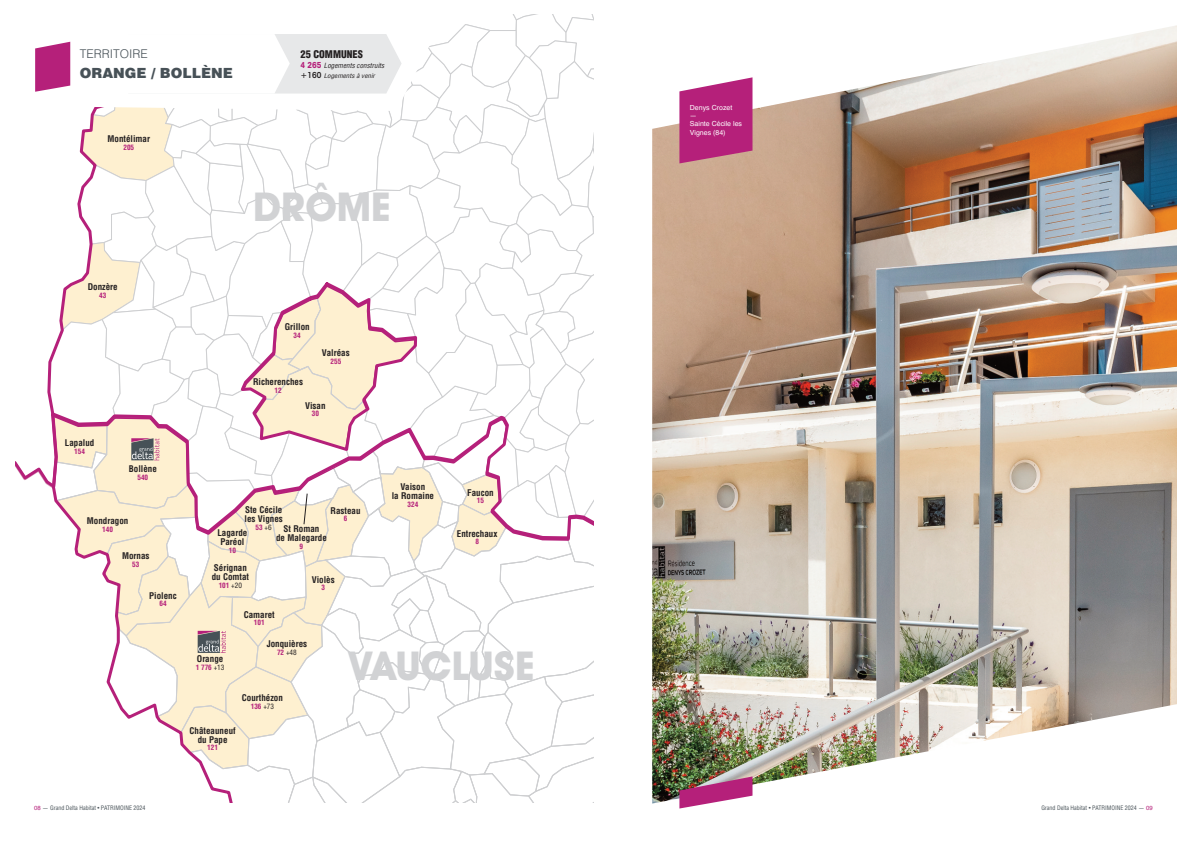
<style>
.page{position:relative;width:1191px;height:842px;background:#fff}
.page>*{position:absolute;margin:0;border:0;box-sizing:border-box;transform-origin:0 0}
.t1{font:700 40px "Avant Garde IT Cby BT";color:#d1d2d4}
.t2{font:900 14px "Helvetica";color:#475157}
.t3{font:300 12px "Helvetica";color:#475157}
.t4{font:900 condensed 10.3px "Helvetica";color:#231f20}
.t5{font:700 condensed 9px/9px "Helvetica";color:#231f20;text-align:center}
.t6{font:700 condensed 7.2px "Helvetica";color:#b5207a}
.t7{font:condensed 7.2px "Helvetica";color:#231f20}
.t8{font:7px/8.4px "Helvetica";color:#fff}
.t9{font:italic condensed 7px "Helvetica";letter-spacing:.005em;color:#231f20}
.t10{font:italic condensed 6.2px "Helvetica";letter-spacing:.005em;color:#231f20;scale:1.13 1}
.t11{font:condensed 6px "Helvetica";color:#475157}
.s1{font-family:"Avant Garde IT Cby BT";font-weight:700;font-style:normal;font-size:8.3px;color:#b5207a}
.s2{font-family:"Avant Garde IT Cby BT";font-weight:600;font-style:normal;font-size:8.3px}
.s3{font-weight:400;color:#231f20}
.s4{font-weight:700;color:#b5207a}
.s5{font-stretch:normal;color:#b5207a}
.s6{font-stretch:normal}
</style>
<div class="page">
<img style="left:652px;top:26px;width:524px;height:777px">
<svg style="left:15px;top:14px;width:579px;height:788px"></svg>
<svg style="left:679px;top:77px;width:73px;height:86px;background:#bd3d87"></svg>
<svg style="left:679px;top:776px;width:73px;height:32px"></svg>
<h3 class="t3" style="left:80px;top:46px;width:70px">TERRITOIRE</h3>
<h2 class="t2" style="left:80px;top:68px;width:155px">ORANGE / BOLLÈNE</h2>
<p class="t5" style="left:108px;top:134px;width:44px">Montélimar</p>
<p class="t6" style="left:123px;top:143px;width:12px">205</p>
<p class="t4" style="left:300px;top:48px;width:64px">25 COMMUNES</p>
<p class="t9" style="left:300px;top:62px;width:85px"><span class="s1">4 265</span> Logements construits</p>
<p class="t10" style="left:300px;top:73px;width:67px"><span class="s2">+160</span> Logements à venir</p>
<h1 class="t1" style="left:253px;top:193px;width:139px">DRÔME</h1>
<p class="t5" style="left:88px;top:283px;width:31px">Donzère</p>
<p class="t6" style="left:99px;top:292px;width:9px">43</p>
<p class="t5" style="left:65px;top:439px;width:31px">Lapalud</p>
<p class="t6" style="left:74px;top:448px;width:12px">154</p>
<p class="t5" style="left:129px;top:464px;width:30px">Bollène</p>
<p class="t6" style="left:137px;top:473px;width:12px">540</p>
<p class="t5" style="left:87px;top:516px;width:43px">Mondragon</p>
<p class="t6" style="left:102px;top:525px;width:12px">140</p>
<p class="t5" style="left:122px;top:552px;width:29px">Mornas</p>
<p class="t6" style="left:132px;top:561px;width:9px">53</p>
<p class="t5" style="left:149px;top:591px;width:29px">Piolenc</p>
<p class="t6" style="left:159px;top:599px;width:9px">64</p>
<p class="t5" style="left:285px;top:323px;width:26px">Grillon</p>
<p class="t6" style="left:294px;top:332px;width:9px">34</p>
<p class="t5" style="left:322px;top:348px;width:29px">Valréas</p>
<p class="t6" style="left:330px;top:357px;width:12px">255</p>
<p class="t5" style="left:305px;top:402px;width:22px">Visan</p>
<p class="t6" style="left:312px;top:410px;width:9px">30</p>
<p class="t5" style="left:253px;top:377px;width:51px">Richerenches</p>
<p class="t6" style="left:274px;top:386px;width:9px">12</p>
<p class="t5" style="left:244px;top:505px;width:40px;text-align:left">Ste Cécile les Vignes</p>
<p class="t6" style="left:256px;top:523px;width:18px">53 <span class="s3">+6</span></p>
<p class="t5" style="left:276px;top:525px;width:52px">St Roman<br>de Malegarde</p>
<p class="t6" style="left:300px;top:543px;width:5px">9</p>
<p class="t5" style="left:331px;top:506px;width:31px">Rasteau</p>
<p class="t6" style="left:344px;top:514px;width:5px">6</p>
<p class="t5" style="left:217px;top:528px;width:31px">Lagarde<br>Paréol</p>
<p class="t6" style="left:229px;top:546px;width:9px">10</p>
<p class="t5" style="left:212px;top:564px;width:39px;text-align:left">Sérignan du Comtat</p>
<p class="t6" style="left:219px;top:581px;width:25px">101 <span class="s3">+20</span></p>
<p class="t5" style="left:244px;top:611px;width:33px">Camaret</p>
<p class="t6" style="left:254px;top:619px;width:12px">101</p>
<p class="t5" style="left:312px;top:575px;width:25px">Violès</p>
<p class="t6" style="left:321px;top:583px;width:5px">3</p>
<p class="t5" style="left:392px;top:483px;width:44px">Vaison<br>la Romaine</p>
<p class="t6" style="left:407px;top:501px;width:12px">324</p>
<p class="t5" style="left:467px;top:488px;width:28px">Faucon</p>
<p class="t6" style="left:477px;top:496px;width:9px">15</p>
<p class="t5" style="left:457px;top:529px;width:42px">Entrechaux</p>
<p class="t6" style="left:475px;top:537px;width:5px">8</p>
<p class="t5" style="left:197px;top:654px;width:28px">Orange</p>
<p class="t6" style="left:196px;top:663px;width:30px">1 776 <span class="s3">+13</span></p>
<p class="t5" style="left:267px;top:639px;width:42px">Jonquières</p>
<p class="t7" style="left:277px;top:648px;width:21px"><span class="s4">72</span> +48</p>
<p class="t5" style="left:242px;top:694px;width:42px">Courthézon</p>
<p class="t6" style="left:251px;top:702px;width:25px">136 <span class="s3">+73</span></p>
<p class="t5" style="left:190px;top:726px;width:48px">Châteauneuf du Pape</p>
<p class="t6" style="left:207px;top:743px;width:12px">121</p>
<h1 class="t1" style="left:349px;top:651px;width:188px">VAUCLUSE</h1>
<p class="t8" style="left:690px;top:103px;width:54px">Denys Crozet<br>—<br>Sainte Cécile les<br>Vignes (84)</p>
<p class="t11" style="left:34px;top:805px;width:113px"><span class="s5">08</span> <span class="s6">—</span> Grand Delta Habitat • PATRIMOINE 2024</p>
<p class="t11" style="left:1041px;top:805px;width:113px">Grand Delta Habitat • PATRIMOINE 2024 <span class="s6">—</span> <span class="s5">09</span></p>
</div>
